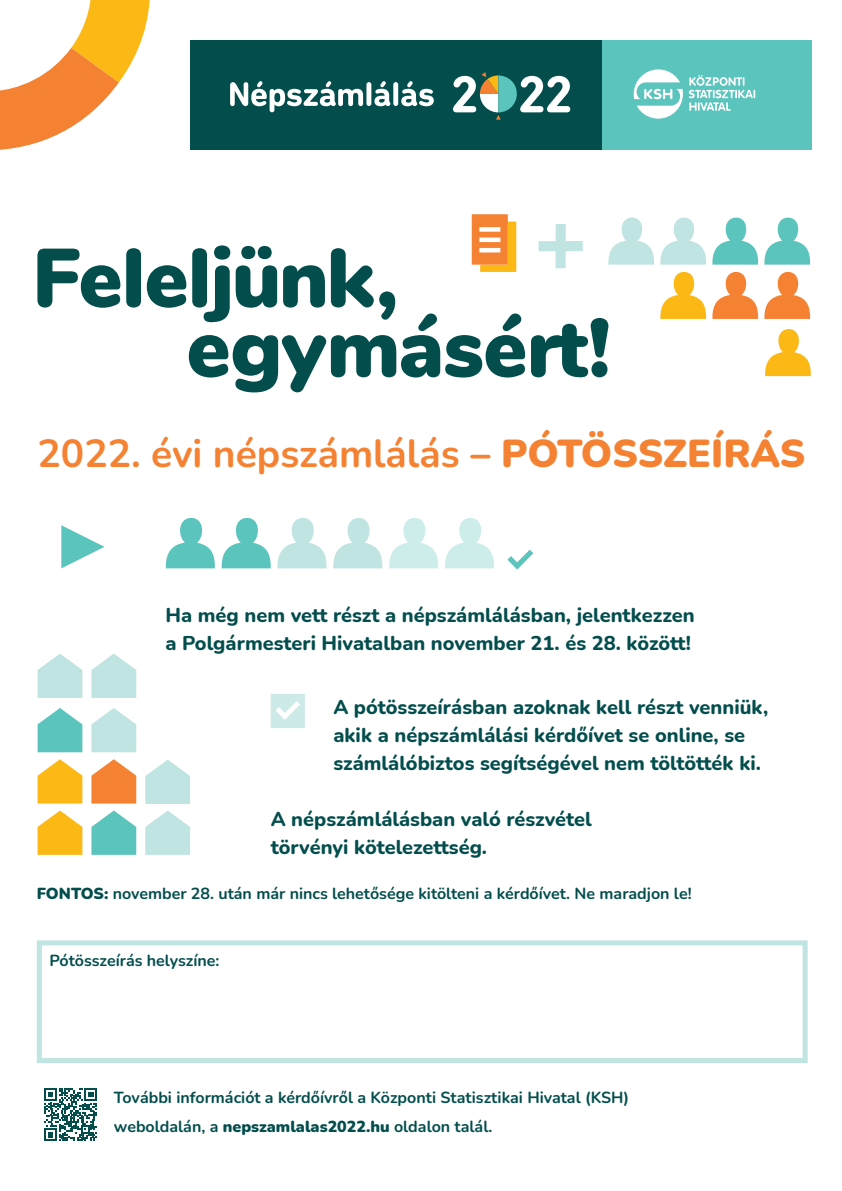
<style>
.page{position:relative;width:842px;height:1191px;background:#fff}
.page>*{position:absolute;margin:0;border:0;box-sizing:border-box;transform-origin:0 0}
.t1{font:700 39px "Nunito";color:#f48232}
.t2{font:800 20px/28px "Nunito";color:#034d4d}
.t3{font:700 16px/29px "Nunito";color:#034d4d}
.s1{font-weight:900}
</style>
<div class="page">
<svg style="left:44px;top:1088px;width:53px;height:53px"></svg>
<svg style="left:764px;top:272px;width:46px;height:47px"></svg>
<svg style="left:764px;top:217px;width:46px;height:48px"></svg>
<svg style="left:712px;top:272px;width:46px;height:47px"></svg>
<svg style="left:712px;top:217px;width:46px;height:48px"></svg>
<svg style="left:660px;top:272px;width:46px;height:47px"></svg>
<svg style="left:765px;top:329px;width:46px;height:47px"></svg>
<svg style="left:660px;top:217px;width:46px;height:48px"></svg>
<svg style="left:37px;top:214px;width:617px;height:178px"></svg>
<svg style="left:445px;top:518px;width:49px;height:50px"></svg>
<svg style="left:389px;top:518px;width:49px;height:50px"></svg>
<svg style="left:333px;top:518px;width:49px;height:50px"></svg>
<svg style="left:277px;top:518px;width:49px;height:50px"></svg>
<svg style="left:222px;top:518px;width:49px;height:50px"></svg>
<svg style="left:166px;top:518px;width:49px;height:50px"></svg>
<svg style="left:61px;top:525px;width:43px;height:43px"></svg>
<div style="left:190px;top:40px;width:412px;height:109px;background:#034d4d"></div>
<div style="left:602px;top:40px;width:210px;height:109px;background:#5ac4bd"></div>
<svg style="left:230px;top:81px;width:133px;height:31px"></svg>
<svg style="left:374px;top:81px;width:16px;height:25px"></svg>
<svg style="left:401px;top:81px;width:33px;height:25px"></svg>
<div style="left:366px;top:82px;width:5px;height:24px;background:#fff;border-radius:2px"></div>
<div style="left:393px;top:82px;width:5px;height:24px;background:#fff;border-radius:2px"></div>
<svg style="left:453px;top:72px;width:117px;height:48px"></svg>
<svg style="left:634px;top:69px;width:49px;height:50px"></svg>
<svg style="left:689px;top:75px;width:66px;height:36px"></svg>
<svg style="left:0;top:0;width:150px;height:150px"></svg>
<svg style="left:38px;top:759px;width:44px;height:44px"></svg>
<svg style="left:38px;top:810px;width:44px;height:45px"></svg>
<svg style="left:38px;top:708px;width:44px;height:44px"></svg>
<svg style="left:38px;top:654px;width:44px;height:44px"></svg>
<svg style="left:145px;top:810px;width:45px;height:45px"></svg>
<svg style="left:145px;top:759px;width:45px;height:45px"></svg>
<svg style="left:91px;top:759px;width:45px;height:44px"></svg>
<svg style="left:91px;top:810px;width:45px;height:45px"></svg>
<svg style="left:91px;top:708px;width:45px;height:44px"></svg>
<svg style="left:91px;top:653px;width:45px;height:45px"></svg>
<svg style="left:271px;top:694px;width:34px;height:34px"></svg>
<svg style="left:507px;top:549px;width:26px;height:20px"></svg>
<div style="left:37px;top:940px;width:771px;height:123px;border:5px solid #bfe4e1"></div>
<h1 class="t1" style="left:38px;top:427px;width:769px">2022. évi népszámlálás <span class="s1">– PÓTÖSSZEÍRÁS</span></h1>
<p class="t2" style="left:166px;top:600px;width:531px">Ha még nem vett részt a népszámlálásban, jelentkezzen a Polgármesteri Hivatalban november 21. és 28. között!</p>
<p class="t2" style="left:333px;top:692px;width:436px">A pótösszeírásban azoknak kell részt venniük, akik a népszámlálási kérdőívet se online, se számlálóbiztos segítségével nem töltötték ki.</p>
<p class="t2" style="left:271px;top:804px;width:322px">A népszámlálásban való részvétel törvényi kötelezettség.</p>
<p class="t3" style="left:37px;top:878px;width:656px"><span class="s1">FONTOS:</span> november 28. után már nincs lehetősége kitölteni a kérdőívet. Ne maradjon le!</p>
<p class="t3" style="left:50px;top:945px;width:171px">Pótösszeírás helyszíne:</p>
<p class="t3" style="left:114px;top:1082px;width:517px">További információt a kérdőívről a Központi Statisztikai Hivatal (KSH) weboldalán, a <span class="s1">nepszamlalas2022.hu</span> oldalon talál.</p>
</div>
